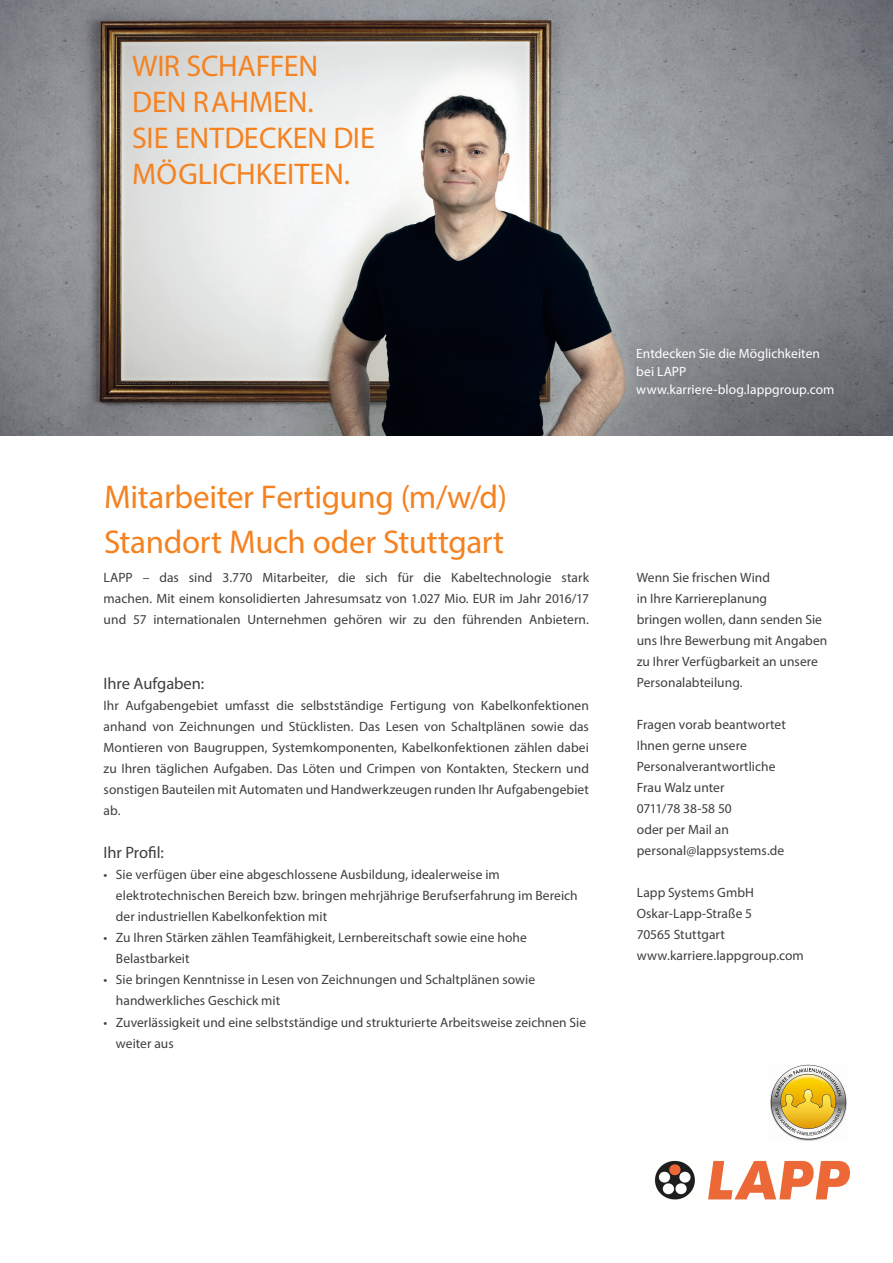
<style>
.page{position:relative;width:893px;height:1263px;background:#fff}
.page>*{position:absolute;margin:0;border:0;box-sizing:border-box;transform-origin:0 0}
.t1{font:33px/45px "Myriad Pro";letter-spacing:-.01em;color:#f58220}
.t2{font:30px "Myriad Pro";letter-spacing:-.005em;color:#f58220}
.t3{font:16.5px "Myriad Pro";letter-spacing:-.005em;color:#3e3e3f}
.t4{font:13.5px/21px "Myriad Pro";letter-spacing:.005em;color:#3e3e3f}
.t5{font:13.5px/18px "Myriad Pro";letter-spacing:.005em;color:#fff}
.t6{font:13.5px "Myriad Pro";letter-spacing:-.015em;color:#3e3e3f}
</style>
<div class="page">
<img style="left:0;top:0;width:893px;height:436px">
<img style="left:655px;top:1161px;width:195px;height:39px">
<img style="left:770px;top:1064px;width:77px;height:77px">
<p class="t2" style="left:132px;top:47px;width:188px">WIR SCHAFFEN</p>
<p class="t2" style="left:132px;top:83px;width:183px">DEN RAHMEN.</p>
<p class="t2" style="left:132px;top:119px;width:244px">SIE ENTDECKEN DIE</p>
<p class="t2" style="left:132px;top:155px;width:219px">MÖGLICHKEITEN.</p>
<p class="t1" style="left:104px;top:474px;width:404px">Mitarbeiter Fertigung (m/w/d)<br>Standort Much oder Stuttgart</p>
<p class="t4" style="left:104px;top:567px;width:487px">LAPP – das sind 3.770 Mitarbeiter, die sich für die Kabeltechnologie stark</p>
<p class="t4" style="left:104px;top:588px;width:487px">machen. Mit einem konsolidierten Jahresumsatz von 1.027 Mio. EUR im Jahr 2016/17 und 57 internationalen Unternehmen gehören wir zu den führenden Anbietern.</p>
<p class="t3" style="left:104px;top:673px;width:102px">Ihre Aufgaben:</p>
<p class="t4" style="left:104px;top:695px;width:487px;text-align:justify">Ihr Aufgabengebiet umfasst die selbstständige Fertigung von Kabelkonfektionen anhand von Zeichnungen und Stücklisten. Das Lesen von Schaltplänen sowie das Montieren von Baugruppen, Systemkomponenten, Kabelkonfektionen zählen dabei zu Ihren täglichen Aufgaben. Das Löten und Crimpen von Kontakten, Steckern und sonstigen Bauteilen mit Automaten und Handwerkzeugen runden Ihr Aufgabengebiet ab.</p>
<p class="t3" style="left:104px;top:843px;width:62px">Ihr Profil:</p>
<p class="t4" style="left:116px;top:864px;width:463px;text-indent:-12px">• Sie verfügen über eine abgeschlossene Ausbildung, idealerweise im elektrotechnischen Bereich bzw. bringen mehrjährige Berufserfahrung im Bereich der industriellen Kabelkonfektion mit</p>
<p class="t4" style="left:116px;top:927px;width:412px;text-indent:-12px">• Zu Ihren Stärken zählen Teamfähigkeit, Lernbereitschaft sowie eine hohe<br>Belastbarkeit</p>
<p class="t4" style="left:116px;top:969px;width:421px;text-indent:-12px">• Sie bringen Kenntnisse in Lesen von Zeichnungen und Schaltplänen sowie handwerkliches Geschick mit</p>
<p class="t4" style="left:116px;top:1011px;width:472px;text-indent:-12px">• Zuverlässigkeit und eine selbstständige und strukturierte Arbeitsweise zeichnen Sie weiter aus</p>
<p class="t5" style="left:636px;top:344px;width:185px">Entdecken Sie die Möglichkeiten</p>
<p class="t5" style="left:636px;top:362px;width:200px">bei LAPP www.karriere-blog.lappgroup.com</p>
<p class="t4" style="left:637px;top:567px;width:135px">Wenn Sie frischen Wind</p>
<p class="t4" style="left:637px;top:588px;width:132px">in Ihre Karriereplanung</p>
<p class="t4" style="left:637px;top:609px;width:192px">bringen wollen, dann senden Sie uns Ihre Bewerbung mit Angaben zu Ihrer Verfügbarkeit an unsere<br>Personalabteilung.</p>
<p class="t4" style="left:637px;top:714px;width:151px">Fragen vorab beantwortet</p>
<p class="t4" style="left:637px;top:735px;width:112px">Ihnen gerne unsere</p>
<p class="t4" style="left:637px;top:756px;width:140px">Personalverantwortliche</p>
<p class="t4" style="left:637px;top:777px;width:89px">Frau Walz unter</p>
<p class="t6" style="left:637px;top:801px;width:97px">0711/78 38-58 50</p>
<p class="t4" style="left:637px;top:819px;width:94px">oder per Mail an</p>
<p class="t4" style="left:637px;top:840px;width:149px">personal@lappsystems.de</p>
<p class="t4" style="left:637px;top:882px;width:119px">Lapp Systems GmbH</p>
<p class="t4" style="left:637px;top:903px;width:117px">Oskar-Lapp-Straße 5</p>
<p class="t4" style="left:637px;top:924px;width:90px">70565 Stuttgart</p>
<p class="t4" style="left:637px;top:945px;width:169px">www.karriere.lappgroup.com</p>
</div>
